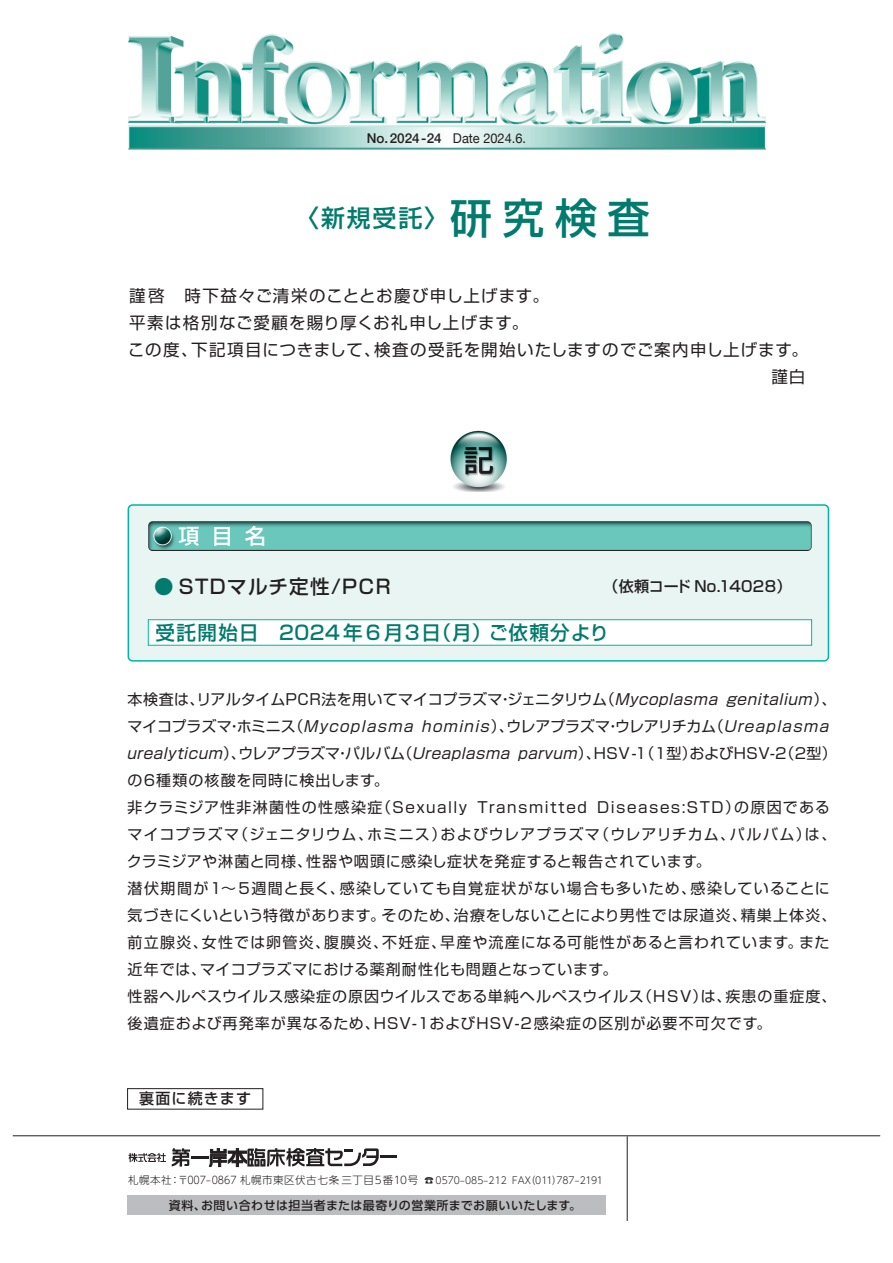
<style>
.page{position:relative;width:893px;height:1263px;background:#fff}
.page>*{position:absolute;margin:0;border:0;box-sizing:border-box;transform-origin:0 0}
.t1{font:500 24px "Shin Go Pro";color:#007b6e}
.t2{font:500 21px "Shin Go Pro";color:#fff}
.t3{font:500 19.5px "Shin Go Pro";letter-spacing:.075em;color:#007b6e}
.t4{font:500 19.5px "Shin Go Pro";letter-spacing:.075em;color:#231f20}
.t5{font:16.5px "Shin Go Pro";letter-spacing:.06em;color:#231f20}
.t6{font:15px/27px "Shin Go Pro";letter-spacing:.05em;color:#231f20}
.t7{font:500 15px "Shin Go Pro";letter-spacing:.02em;color:#231f20}
.t8{font:500 15px "Shin Go Pro";letter-spacing:.075em;color:#231f20}
.t9{font:13.5px "Helvetica Neue";color:#231f20;scale:.95 1}
.t10{font:12px "UD Shin Go Pro Medium 90 pv RKSJ H";letter-spacing:.04em;color:#231f20}
.t11{font:10.5px "UD Shin Go Pro Light 90 pv RKSJ H";letter-spacing:.05em;color:#231f20}
.s1{font-weight:500}
.s2{font-size:42px}
.s3{color:#007b6e}
.s4{font-size:9.75px}
</style>
<div class="page">
<img style="left:128px;top:33px;width:638px;height:117px">
<div style="left:127px;top:1088px;width:136px;height:21px;border:1px solid #231f20"></div>
<img style="left:450px;top:430px;width:57px;height:61px">
<div style="left:128px;top:505px;width:700px;height:156px;background:#e9f5f3;border-radius:4px"></div>
<div style="left:128px;top:504px;width:701px;height:158px;border:2px solid #00b5a3;border-radius:4px"></div>
<div style="left:148px;top:620px;width:664px;height:25px;background:#fff"></div>
<div style="left:148px;top:619px;width:664px;height:26px;border:1px solid #00b5a3"></div>
<img style="left:148px;top:521px;width:664px;height:30px">
<hr style="left:13px;top:1135px;width:867px;height:1px;background:#231f20">
<hr style="left:627px;top:1136px;width:1px;height:85px;background:#231f20">
<div style="left:128px;top:1196px;width:478px;height:19px;background:#bcbdc0"></div>
<hr style="left:380px;top:1155px;width:16px;height:3px;background:#231f20">
<svg style="left:129px;top:1153px;width:37px;height:9px"></svg>
<svg style="left:172px;top:1148px;width:207px;height:19px"></svg>
<p class="t9" style="left:367px;top:128px;width:169px"><span class="s1">No.2024-24</span> Date 2024.6.</p>
<h1 class="t1" style="left:295px;top:198px;width:356px">〈新規受託〉<span class="s2">研究検査</span></h1>
<p class="t5" style="left:129px;top:282px;width:421px">謹啓　時下益々ご清栄のこととお慶び申し上げます。</p>
<p class="t5" style="left:129px;top:309px;width:401px">平素は格別なご愛顧を賜り厚くお礼申し上げます。</p>
<p class="t5" style="left:128px;top:336px;width:681px">この度、下記項目につきまして、検査の受託を開始いたしますのでご案内申し上げます。</p>
<p class="t5" style="left:771px;top:363px;width:35px">謹白</p>
<h2 class="t2" style="left:179px;top:519px;width:89px">項目名</h2>
<h3 class="t4" style="left:154px;top:570px;width:238px"><span class="s3">●</span> STDマルチ定性/PCR</h3>
<p class="t7" style="left:604px;top:574px;width:189px">（依頼コード No.14028）</p>
<h3 class="t3" style="left:156px;top:616px;width:455px">受託開始日　2024年 6月3日（月）ご依頼分より</h3>
<p class="t6" style="left:127px;top:683px;width:711px">本検査は、リアルタイムPCR法を用いてマイコプラズマ・ジェニタリウム（Mycoplasma genitalium）、マイコプラズマ・ホミニス（Mycoplasma hominis）、ウレアプラズマ・ウレアリチカム（Ureaplasma urealyticum）、ウレアプラズマ・パルバム（Ureaplasma parvum）、HSV-1（1型）およびHSV-2（2型）の6種類の核酸を同時に検出します。<br>非クラミジア性非淋菌性の性感染症（Sexually Transmitted Diseases:STD）の原因であるマイコプラズマ（ジェニタリウム、ホミニス）およびウレアプラズマ（ウレアリチカム、パルバム）は、クラミジアや淋菌と同様、性器や咽頭に感染し症状を発症すると報告されています。<br>潜伏期間が1～5週間と長く、感染していても自覚症状がない場合も多いため、感染していることに気づきにくいという特徴があります。そのため、治療をしないことにより男性では尿道炎、精巣上体炎、前立腺炎、女性では卵管炎、腹膜炎、不妊症、早産や流産になる可能性があると言われています。また近年では、マイコプラズマにおける薬剤耐性化も問題となっています。<br>性器ヘルペスウイルス感染症の原因ウイルスである単純ヘルペスウイルス（HSV）は、疾患の重症度、後遺症および再発率が異なるため、HSV-1およびHSV-2感染症の区別が必要不可欠です。</p>
<p class="t8" style="left:139px;top:1086px;width:113px">裏面に続きます</p>
<p class="t11" style="left:128px;top:1171px;width:476px">札幌本社：〒007‒0867 札幌市東区伏古七条三丁目5番10号 <span class="s4">☎ 0570‒085‒212 FAX（011）787‒2191</span></p>
<p class="t10" style="left:169px;top:1195px;width:414px">資料、お問い合わせは担当者または最寄りの営業所までお願いいたします。</p>
</div>
